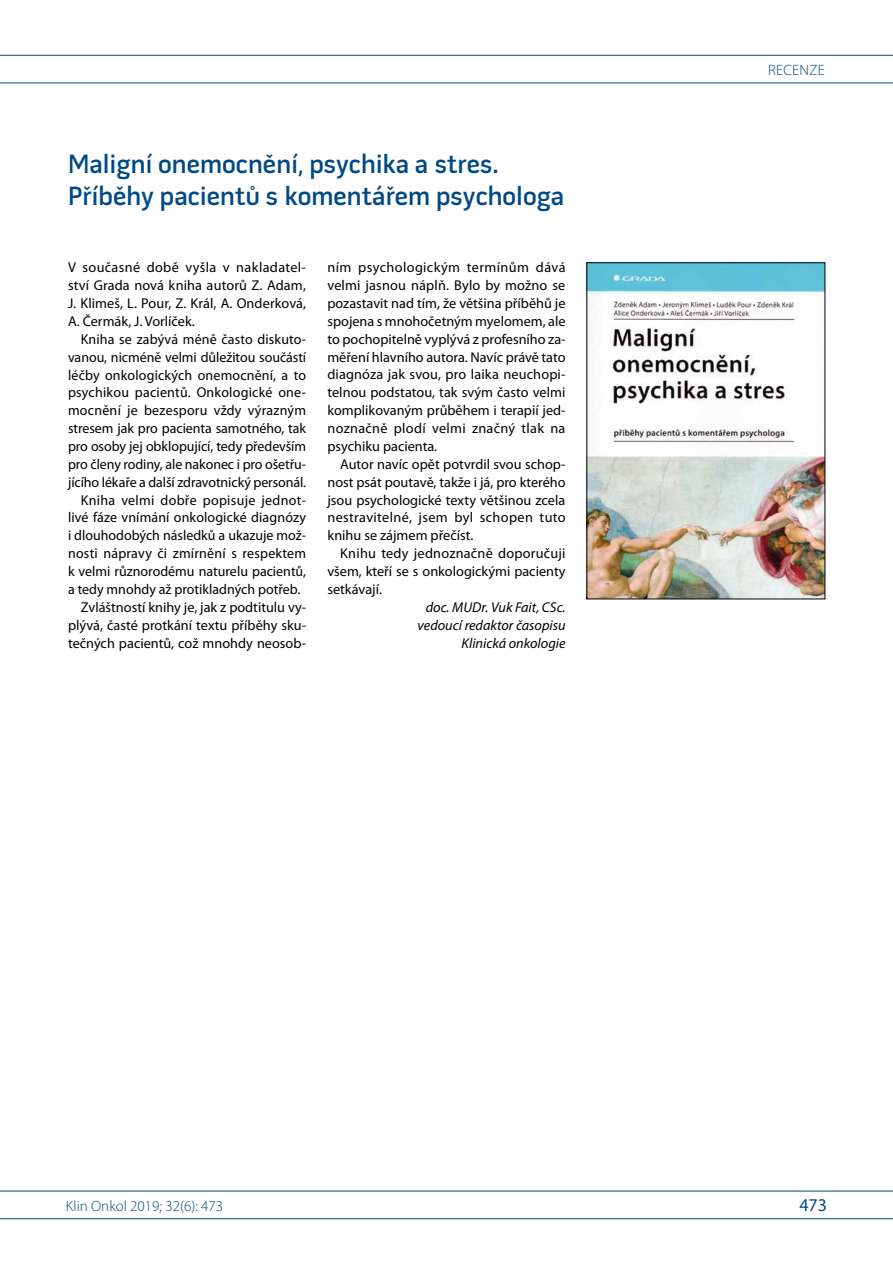
<style>
.page{position:relative;width:893px;height:1263px;background:#fff}
.page>*{position:absolute;margin:0;border:0;box-sizing:border-box;transform-origin:0 0}
.t1{font:600 27px/32.4px "Pill Gothic 600 mg";color:#004985}
.t2{font:18px "Myriad Pro";color:#004985}
.t3{font:300 15px "Myriad Pro";color:#004985}
.t4{font:300 15px "Myriad Pro";letter-spacing:.02em;color:#004985}
.t5{font:14.25px/17.9px "Myriad Pro";color:#000;text-align:justify}
.t6{font:14.25px "Myriad Pro";letter-spacing:.02em;color:#000}
.t7{font:italic 14.25px/17.9px "Myriad Pro";color:#000;text-align:right}
</style>
<div class="page">
<hr style="left:0;top:55px;width:893px;height:1px;background:#004985">
<hr style="left:0;top:83px;width:893px;height:1px;background:#004985">
<hr style="left:0;top:1191px;width:893px;height:1px;background:#004985">
<hr style="left:0;top:1218px;width:893px;height:1px;background:#004985">
<img style="left:588px;top:264px;width:235px;height:333px">
<div style="left:586px;top:262px;width:239px;height:337px;border:1px solid #000"></div>
<h1 class="t1" style="left:68px;top:148px;width:498px">Maligní onemocnění, psychika a stres.<br>Příběhy pacientů s komentářem psychologa</h1>
<p class="t5" style="left:68px;top:258px;width:240px">V současné době vyšla v nakladatel&shy;ství Grada nová kniha autorů Z. Adam, J. Klimeš, L. Pour, Z. Král, A. Onderková, A. Čermák, J. Vorlíček.</p>
<p class="t5" style="left:81px;top:330px;width:227px">Kniha se zabývá méně často diskuto-</p>
<p class="t5" style="left:68px;top:348px;width:240px">vanou, nicméně velmi důležitou součástí</p>
<p class="t5" style="left:68px;top:366px;width:240px">léčby onkologických onemocnění, a to</p>
<p class="t5" style="left:68px;top:383px;width:240px">psychikou pacientů. Onkologické one-</p>
<p class="t6" style="left:68px;top:402px;width:240px">mocnění je bezesporu vždy výrazným</p>
<p class="t5" style="left:68px;top:419px;width:240px">stresem jak pro pacienta samotného, tak</p>
<p class="t5" style="left:68px;top:437px;width:240px">pro osoby jej obklopující, tedy především</p>
<p class="t5" style="left:68px;top:455px;width:240px">pro členy rodiny, ale nakonec i pro ošetřu-</p>
<p class="t5" style="left:68px;top:473px;width:240px">jícího lékaře a další zdravotnický personál.</p>
<p class="t6" style="left:81px;top:491px;width:227px">Kniha velmi dobře popisuje jednot-</p>
<p class="t5" style="left:68px;top:508px;width:240px">livé fáze vnímání onkologické diagnózy</p>
<p class="t5" style="left:68px;top:526px;width:240px">i dlouhodobých následků a ukazuje mož-</p>
<p class="t6" style="left:68px;top:545px;width:240px">nosti nápravy či zmírnění s respektem</p>
<p class="t5" style="left:68px;top:562px;width:240px">k velmi různorodému naturelu pacientů,</p>
<p class="t5" style="left:68px;top:580px;width:234px">a tedy mnohdy až protikladných potřeb.</p>
<p class="t5" style="left:81px;top:598px;width:227px">Zvláštností knihy je, jak z podtitulu vy-</p>
<p class="t5" style="left:68px;top:616px;width:240px">plývá, časté protkání textu příběhy sku-</p>
<p class="t5" style="left:68px;top:634px;width:240px">tečných pacientů, což mnohdy neosob-</p>
<p class="t5" style="left:327px;top:258px;width:240px">ním psychologickým termínům dává velmi jasnou náplň. Bylo by možno se pozastavit nad tím, že většina příběhů je spojena s mnohočetným myelomem, ale to pochopitelně vyplývá z profesního za&shy;měření hlavního autora. Navíc právě tato diagnóza jak svou, pro laika neuchopi&shy;telnou podstatou, tak svým často velmi komplikovaným průběhem i terapií jed&shy;noznačně plodí velmi značný tlak na psychiku pacienta.</p>
<p class="t5" style="left:327px;top:455px;width:240px;text-indent:13px">Autor navíc opět potvrdil svou schop&shy;nost psát poutavě, takže i já, pro kterého jsou psychologické texty většinou zcela nestravitelné, jsem byl schopen tuto knihu se zájmem přečíst.</p>
<p class="t5" style="left:327px;top:544px;width:240px;text-indent:13px">Knihu tedy jednoznačně doporučuji všem, kteří se s onkologickými pacienty setkávají.</p>
<p class="t7" style="left:418px;top:598px;width:149px">doc. MUDr. Vuk Fait, CSc. vedoucí redaktor časopisu<br>Klinická onkologie</p>
<p class="t4" style="left:768px;top:61px;width:58px">RECENZE</p>
<p class="t3" style="left:66px;top:1197px;width:159px">Klin Onkol 2019; 32(6): 473</p>
<p class="t2" style="left:799px;top:1194px;width:29px">473</p>
</div>
